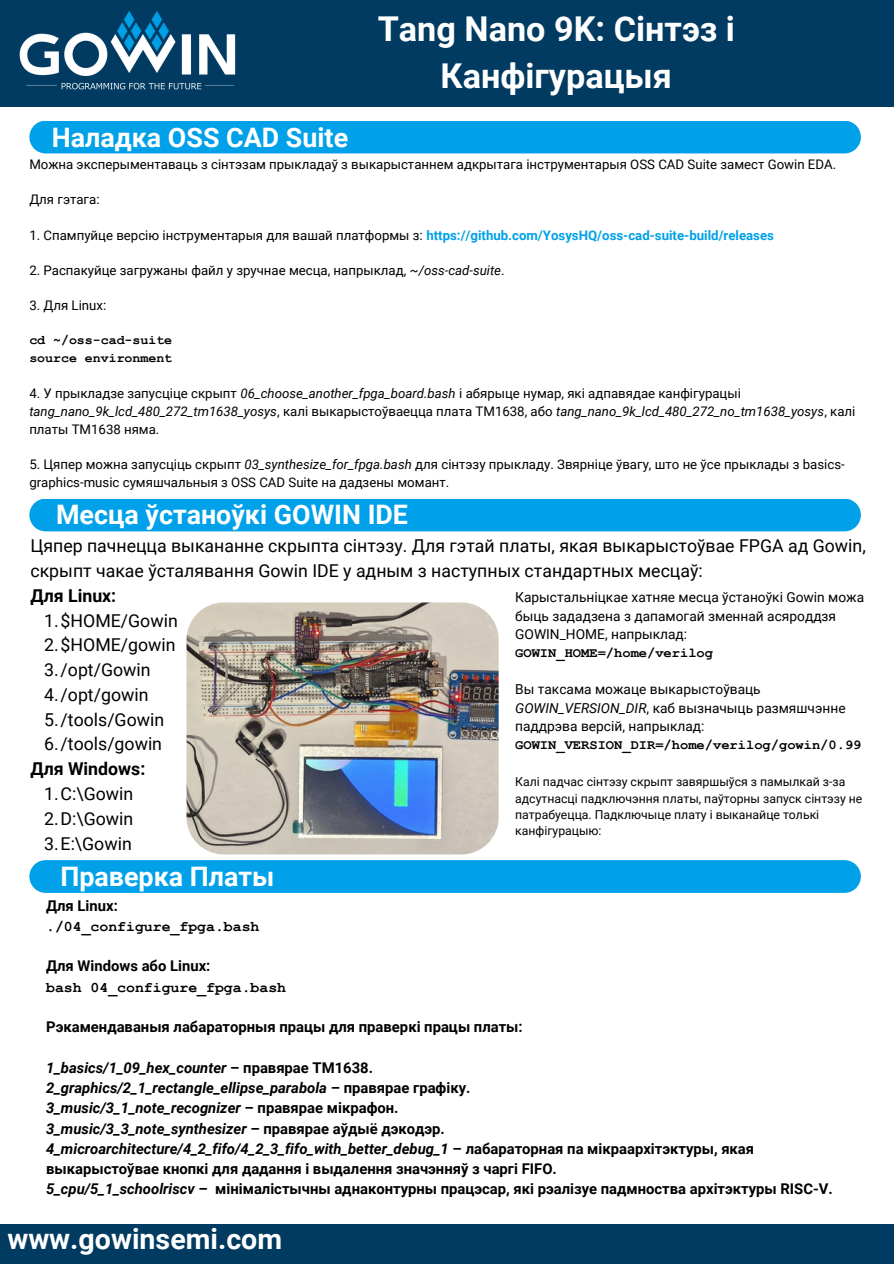
<style>
.page{position:relative;width:894px;height:1264px;background:#fff}
.page>*{position:absolute;margin:0;border:0;box-sizing:border-box;transform-origin:0 0}
.t1{font:700 34.2px/47.2px "Roboto";color:#fff;text-align:center}
.t2{font:700 28.5px "Roboto";color:#fff}
.t3{font:700 26.85px "Roboto";color:#fff}
.t4{font:17.7px/24.8px "Roboto";color:#000}
.t5{font:700 17.7px "Roboto";color:#000}
.t6{font:700 14.85px/20.2px "Roboto";color:#000}
.t7{font:700 14.85px/20.2px "Courier New";color:#000}
.t8{font:13.8px/18px "Roboto";color:#000}
.t9{font:13.2px/17.7px "Roboto";color:#000}
.t10{font:700 13.2px "Roboto";color:#01a1e9}
.t11{font:700 13.2px "Courier New";color:#000}
.t12{font:12.3px/16.4px "Roboto";color:#000}
.s1{font-weight:400;color:#000}
.s2{font-style:italic}
.s3{font-weight:700}
.s4{font-family:"Courier New";font-weight:700}
.s5{font-family:"Roboto"}
</style>
<div class="page">
<div style="left:0;top:0;width:893px;height:107px;background:#013b61"></div>
<div style="left:29px;top:121px;width:831px;height:32px;background:#01a1e9"></div>
<div style="left:29px;top:499px;width:831px;height:32px;background:#01a1e9"></div>
<div style="left:29px;top:860px;width:831px;height:32px;background:#01a1e9"></div>
<div style="left:0;top:1223px;width:893px;height:40px;background:#013b61"></div>
<img style="left:19px;top:11px;width:216px;height:79px">
<img style="left:186px;top:602px;width:312px;height:252px;border-radius:37px">
<h4 class="t3" style="left:52px;top:122px;width:298px">Наладка OSS CAD Suite</h4>
<h2 class="t1" style="left:377px;top:5px;width:358px">Tang Nano 9K: Сінтэз і<br>Канфігурацыя</h2>
<p class="t9" style="left:29px;top:156px;width:808px">Можна эксперыментаваць з сінтэзам прыкладаў з выкарыстаннем адкрытага інструментарыя OSS CAD Suite замест Gowin EDA.</p>
<h6 class="t9" style="left:29px;top:191px;width:72px">Для гэтага:</h6>
<h6 class="t10" style="left:29px;top:227px;width:746px"><span class="s1">1. Спампуйце версію інструментарыя для вашай платформы з:</span> https://github.com/YosysHQ/oss-cad-suite-build/releases</h6>
<p class="t9" style="left:29px;top:261px;width:477px">2. Распакуйце загружаны файл у зручнае месца, напрыклад, <span class="s2">~/oss-cad-suite</span>.</p>
<h2 class="t9" style="left:29px;top:297px;width:78px">3. Для Linux:</h2>
<h5 class="t11" style="left:29px;top:333px;width:144px">cd ~/oss-cad-suite</h5>
<h5 class="t11" style="left:29px;top:351px;width:144px">source environment</h5>
<h5 class="t9" style="left:29px;top:385px;width:827px">4. У прыкладзе запусціце скрыпт <span class="s2">06_choose_another_fpga_board.bash</span> і абярыце нумар, які адпавядае канфігурацыі <span class="s2">tang_nano_9k_lcd_480_272_tm1638_yosys</span>, калі выкарыстоўваецца плата TM1638, або <span class="s2">tang_nano_9k_lcd_480_272_no_tm1638_yosys</span>, калі платы TM1638 няма.</h5>
<h5 class="t9" style="left:29px;top:455px;width:816px">5. Цяпер можна запусціць скрыпт <span class="s2">03_synthesize_for_fpga.bash</span> для сінтэзу прыкладу. Звярніце ўвагу, што не ўсе прыклады з basics&shy;graphics-music сумяшчальныя з OSS CAD Suite на дадзены момант.</h5>
<p class="t3" style="left:56px;top:499px;width:353px">Месца ўстаноўкі GOWIN IDE</p>
<h2 class="t4" style="left:30px;top:534px;width:836px">Цяпер пачнецца выкананне скрыпта сінтэзу. Для гэтай платы, якая выкарыстоўвае FPGA ад Gowin, скрыпт чакае ўсталявання Gowin IDE у адным з наступных стандартных месцаў:<br><span class="s3">Для Linux:</span></h2>
<p class="t4" style="left:44px;top:608px;width:135px">1.$HOME/Gowin</p>
<p class="t4" style="left:44px;top:633px;width:133px">2.$HOME/gowin</p>
<p class="t4" style="left:44px;top:657px;width:108px">3./opt/Gowin</p>
<p class="t4" style="left:44px;top:682px;width:106px">4./opt/gowin</p>
<p class="t4" style="left:44px;top:707px;width:121px">5./tools/Gowin</p>
<p class="t4" style="left:44px;top:732px;width:119px">6./tools/gowin</p>
<p class="t5" style="left:30px;top:758px;width:116px">Для Windows:</p>
<p class="t4" style="left:44px;top:781px;width:90px">1.C:\Gowin</p>
<p class="t4" style="left:44px;top:806px;width:91px">2.D:\Gowin</p>
<h2 class="t4" style="left:44px;top:831px;width:89px">3.E:\Gowin</h2>
<p class="t8" style="left:515px;top:588px;width:350px">Карыстальніцкае хатняе месца ўстаноўкі Gowin можа быць зададзена з дапамогай зменнай асяроддзя GOWIN_HOME, напрыклад:<br><span class="s4">GOWIN_HOME=/home/verilog</span></p>
<p class="t8" style="left:515px;top:680px;width:348px">Вы таксама можаце выкарыстоўваць <span class="s2">GOWIN_VERSION_DIR</span>, каб вызначыць размяшчэнне паддрэва версій, напрыклад:<br><span class="s4">GOWIN_VERSION_DIR=/home/verilog/gowin/0.99</span></p>
<p class="t12" style="left:515px;top:774px;width:348px">Калі падчас сінтэзу скрыпт завяршыўся з памылкай з-за адсутнасці падключэння платы, паўторны запуск сінтэзу не патрабуецца. Падключыце плату і выканайце толькі канфігурацыю:</p>
<p class="t3" style="left:60px;top:860px;width:215px">Праверка Платы</p>
<h3 class="t7" style="left:46px;top:896px;width:215px"><span class="s5">Для Linux: </span>./04_configure_fpga.bash</h3>
<p class="t7" style="left:46px;top:957px;width:241px"><span class="s5">Для Windows або Linux:<br></span>bash 04_configure_fpga.bash</p>
<p class="t6" style="left:46px;top:1017px;width:478px">Рэкамендаваныя лабараторныя працы для праверкі працы платы:</p>
<p class="t6" style="left:46px;top:1057px;width:787px"><span class="s2">1_basics/1_09_hex_counter</span> – правярае TM1638.<br><span class="s2">2_graphics/2_1_rectangle_ellipse_parabola</span> – правярае графіку.<br><span class="s2">3_music/3_1_note_recognizer</span> – правярае мікрафон.<br><span class="s2">3_music/3_3_note_synthesizer</span> – правярае аўдыё дэкодэр.<br><span class="s2">4_microarchitecture/4_2_fifo/4_2_3_fifo_with_better_debug_1</span> – лабараторная па мікраархітэктуры, якая выкарыстоўвае кнопкі для дадання і выдалення значэнняў з чаргі FIFO.<br><span class="s2">5_cpu/5_1_schoolriscv</span> – мінімалістычны аднаконтурны працэсар, які рэалізуе падмноства архітэктуры RISC-V.</p>
<p class="t2" style="left:7px;top:1222px;width:276px">www.gowinsemi.com</p>
</div>
